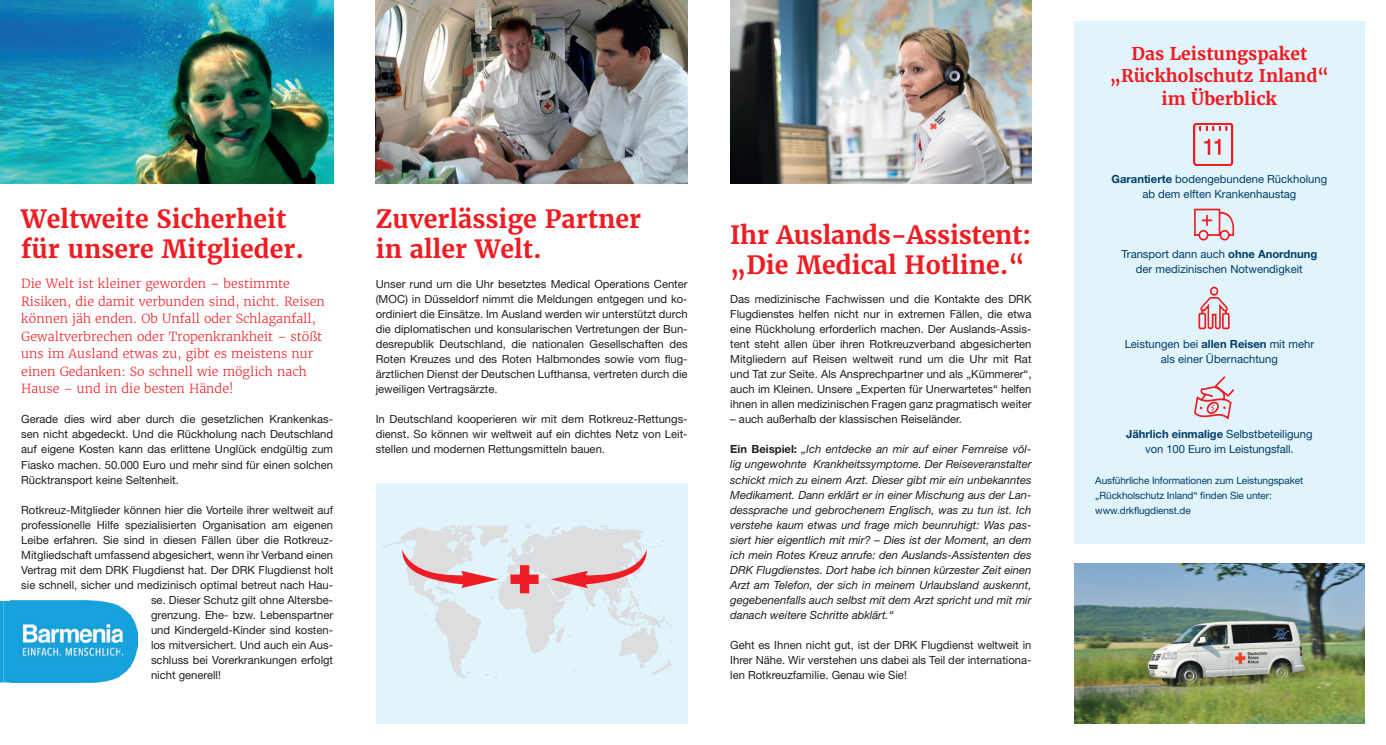
<style>
.page{position:relative;width:1386px;height:745px;background:#fff}
.page>*{position:absolute;margin:0;border:0;box-sizing:border-box;transform-origin:0 0}
.t1{font:700 25px/30px "Merriweather";color:#ee1d23}
.t2{font:700 17.5px/22.5px "Merriweather";color:#ee1d23;text-align:center}
.t3{font:300 12.5px/17.5px "Merriweather";color:#ee1d23}
.t4{font:11.25px/15px "Helvetica Neue LT Std";color:#231f20;text-align:justify}
.t5{font:italic 11.25px/15px "Helvetica Neue LT Std";color:#231f20;text-align:justify}
.t6{font:11.25px/15px "Helvetica Neue LT Std";color:#003d68;text-align:center}
.t7{font:10px/15px "Helvetica Neue LT Std";letter-spacing:-.01em;color:#003d68}
.s1{font-weight:700;font-style:normal}
.s2{font-weight:700}
</style>
<div class="page">
<img style="left:730px;top:0;width:301px;height:183px">
<img style="left:1074px;top:563px;width:290px;height:160px">
<div style="left:1074px;top:21px;width:290px;height:522px;background:#e1f4fc"></div>
<svg style="left:1194px;top:208px;width:40px;height:32px"></svg>
<svg style="left:1194px;top:376px;width:40px;height:43px"></svg>
<svg style="left:1198px;top:286px;width:31px;height:43px"></svg>
<svg style="left:1193px;top:123px;width:40px;height:43px"></svg>
<div style="left:376px;top:483px;width:311px;height:240px;background:#e1f4fc"></div>
<img style="left:376px;top:0;width:311px;height:183px">
<svg style="left:382px;top:525px;width:290px;height:154px"></svg>
<img style="left:0;top:600px;width:4px;height:82px">
<img style="left:4px;top:600px;width:7px;height:82px">
<img style="left:42px;top:682px;width:78px;height:1px">
<img style="left:0;top:0;width:333px;height:183px">
<img style="left:11px;top:600px;width:127px;height:82px">
<h1 class="t1" style="left:21px;top:204px;width:284px">Weltweite Sicherheit für unsere Mitglieder.</h1>
<p class="t3" style="left:21px;top:275px;width:305px">Die Welt ist kleiner geworden – bestimmte Risiken, die damit verbunden sind, nicht. Reisen können jäh enden. Ob Unfall oder Schlaganfall, Gewaltverbrechen oder Tropenkrankheit – stößt uns im Ausland etwas zu, gibt es meistens nur einen Gedanken: So schnell wie möglich nach Hause – und in die besten Hände!</p>
<p class="t4" style="left:21px;top:411px;width:313px">Gerade dies wird aber durch die gesetzlichen Krankenkas&shy;sen nicht abgedeckt. Und die Rückholung nach Deutschland auf eigene Kosten kann das erlittene Unglück endgültig zum Fiasko machen. 50.000 Euro und mehr sind für einen solchen Rücktransport keine Seltenheit.</p>
<p class="t4" style="left:21px;top:501px;width:313px">Rotkreuz-Mitglieder können hier die Vorteile ihrer weltweit auf</p>
<p class="t4" style="left:21px;top:516px;width:313px">professionelle Hilfe spezialisierten Organisation am eigenen</p>
<p class="t4" style="left:21px;top:531px;width:313px">Leibe erfahren. Sie sind in diesen Fällen über die Rotkreuz-</p>
<p class="t4" style="left:21px;top:546px;width:313px">Mitgliedschaft umfassend abgesichert, wenn ihr Verband einen</p>
<p class="t4" style="left:21px;top:561px;width:313px">Vertrag mit dem DRK Flugdienst hat. Der DRK Flugdienst holt</p>
<p class="t4" style="left:21px;top:576px;width:313px">sie schnell, sicher und medizinisch optimal betreut nach Hau-</p>
<p class="t4" style="left:151px;top:591px;width:184px">se. Dieser Schutz gilt ohne Altersbe-</p>
<p class="t4" style="left:151px;top:606px;width:184px">grenzung. Ehe- bzw. Lebenspartner</p>
<p class="t4" style="left:151px;top:621px;width:184px">und Kindergeld-Kinder sind kosten-</p>
<p class="t4" style="left:151px;top:636px;width:184px">los mitversichert. Und auch ein Aus-</p>
<p class="t4" style="left:151px;top:651px;width:184px">schluss bei Vorerkrankungen erfolgt</p>
<p class="t4" style="left:151px;top:666px;width:72px">nicht generell!</p>
<h1 class="t1" style="left:376px;top:204px;width:267px">Zuverlässige Partner in aller Welt.</h1>
<p class="t4" style="left:376px;top:276px;width:313px">Unser rund um die Uhr besetztes Medical Operations Center (MOC) in Düsseldorf nimmt die Meldungen entgegen und ko&shy;ordiniert die Einsätze. Im Ausland werden wir unterstützt durch die diplomatischen und konsularischen Vertretungen der Bun&shy;desrepublik Deutschland, die nationalen Gesellschaften des Roten Kreuzes und des Roten Halbmondes sowie vom flug&shy;ärztlichen Dienst der Deutschen Lufthansa, vertreten durch die jeweiligen Vertragsärzte.</p>
<p class="t4" style="left:376px;top:411px;width:313px">In Deutschland kooperieren wir mit dem Rotkreuz-Rettungs&shy;dienst. So können wir weltweit auf ein dichtes Netz von Leit&shy;stellen und modernen Rettungsmitteln bauen.</p>
<h1 class="t1" style="left:730px;top:219px;width:302px">Ihr Auslands-Assistent: „Die Medical Hotline.“</h1>
<p class="t4" style="left:730px;top:291px;width:303px">Das medizinische Fachwissen und die Kontakte des DRK Flugdienstes helfen nicht nur in extremen Fällen, die etwa eine Rückholung erforderlich machen. Der Auslands-Assis&shy;tent steht allen über ihren Rotkreuzverband abgesicherten Mitgliedern auf Reisen weltweit rund um die Uhr mit Rat und Tat zur Seite. Als Ansprechpartner und als „Kümmerer“, auch im Kleinen. Unsere „Experten für Unerwartetes“ helfen ihnen in allen medizinischen Fragen ganz pragmatisch weiter</p>
<p class="t4" style="left:730px;top:411px;width:233px">– auch außerhalb der klassischen Reiseländer.</p>
<p class="t5" style="left:730px;top:441px;width:303px"><span class="s1">Ein Beispiel:</span> „Ich entdecke an mir auf einer Fernreise völ&shy;lig ungewohnte Krankheitssymptome. Der Reiseveranstalter schickt mich zu einem Arzt. Dieser gibt mir ein unbekanntes Medikament. Dann erklärt er in einer Mischung aus der Lan&shy;dessprache und gebrochenem Englisch, was zu tun ist. Ich verstehe kaum etwas und frage mich beunruhigt: Was pas&shy;siert hier eigentlich mit mir? – Dies ist der Moment, an dem ich mein Rotes Kreuz anrufe: den Auslands-Assistenten des DRK Flugdienstes. Dort habe ich binnen kürzester Zeit einen Arzt am Telefon, der sich in meinem Urlaubsland auskennt, gegebenenfalls auch selbst mit dem Arzt spricht und mit mir danach weitere Schritte abklärt.“</p>
<p class="t4" style="left:730px;top:636px;width:303px">Geht es Ihnen nicht gut, ist der DRK Flugdienst weltweit in Ihrer Nähe. Wir verstehen uns dabei als Teil der internationa&shy;len Rotkreuzfamilie. Genau wie Sie!</p>
<h2 class="t2" style="left:1109px;top:42px;width:220px">Das Leistungspaket „Rückholschutz Inland“ im Überblick</h2>
<p class="t6" style="left:1111px;top:171px;width:217px"><span class="s2">Garantierte</span> bodengebundene Rückholung ab dem elften Krankenhaustag</p>
<p class="t6" style="left:1121px;top:246px;width:197px">Transport dann auch <span class="s2">ohne Anordnung </span>der medizinischen Notwendigkeit</p>
<p class="t6" style="left:1124px;top:336px;width:191px">Leistungen bei <span class="s2">allen Reisen</span> mit mehr als einer Übernachtung</p>
<p class="t6" style="left:1126px;top:426px;width:188px"><span class="s2">Jährlich einmalige</span> Selbstbeteiligung von 100 Euro im Leistungsfall.</p>
<p class="t7" style="left:1095px;top:472px;width:209px">Ausführliche Informationen zum Leistungspaket „Rückholschutz Inland“ finden Sie unter: www.drkflugdienst.de</p>
</div>
